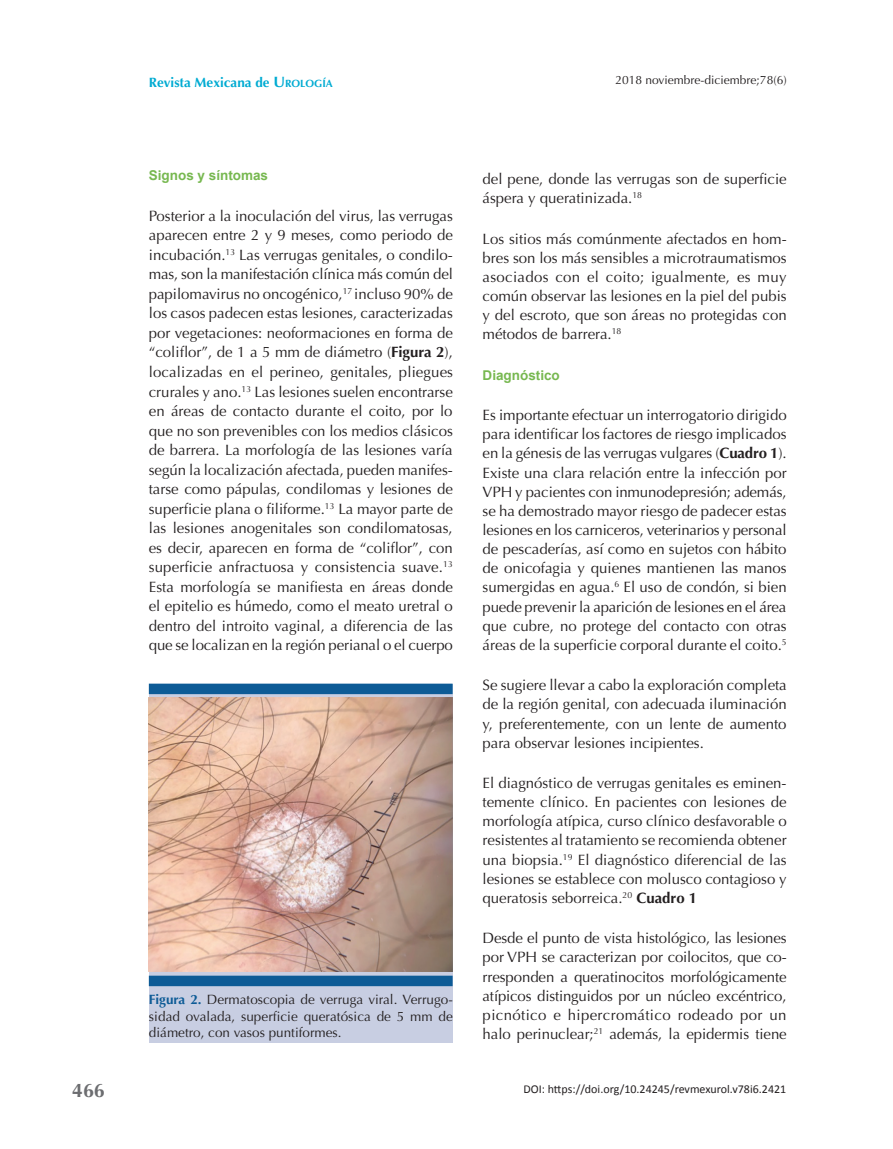
<style>
.page{position:relative;width:893px;height:1149px;background:#fff}
.page>*{position:absolute;margin:0;border:0;box-sizing:border-box;transform-origin:0 0}
.t1{font:700 19.5px "Optima";color:#6c6d70}
.t2{font:15px/19.2px "Optima";color:#231f20;text-align:justify}
.t3{font:13.5px/16.5px "Optima";color:#231f20;text-align:justify}
.t4{font:700 13.5px "Arial";color:#77b850}
.t5{font:700 13.5px "Optima";color:#00abd2}
.t6{font:12px "Calibri";color:#231f20}
.t7{font:12px "Optima";color:#231f20}
.s1{font-size:15px}
.s2{font-size:10.5px}
.s3{font-weight:700}
.s4{font-weight:700;color:#0d5b96}
</style>
<div class="page">
<div style="left:149px;top:683px;width:303px;height:359px;background:#c8cee2"></div>
<img style="left:149px;top:697px;width:304px;height:274px">
<div style="left:149px;top:683px;width:304px;height:11px;background:#0d5b96"></div>
<div style="left:149px;top:975px;width:304px;height:10px;background:#0d5b96"></div>
<h1 class="t1" style="left:72px;top:1079px;width:34px">466</h1>
<p class="t5" style="left:149px;top:74px;width:186px">Revista Mexicana de <span class="s1">U</span><span class="s2">ROLOGÍA</span></p>
<p class="t7" style="left:615px;top:73px;width:173px">2018 noviembre-diciembre;78(6)</p>
<p class="t4" style="left:149px;top:166px;width:121px">Signos y síntomas</p>
<p class="t2" style="left:149px;top:206px;width:306px">Posterior a la inoculación del virus, las verrugas aparecen entre 2 y 9 meses, como periodo de incubación.<sup>13</sup> Las verrugas genitales, o condilo&shy;mas, son la manifestación clínica más común del papilomavirus no oncogénico,<sup>17</sup> incluso 90% de los casos padecen estas lesiones, caracterizadas por vegetaciones: neoformaciones en forma de “coliflor”, de 1 a 5 mm de diámetro (<span class="s3">Figura 2</span>), localizadas en el perineo, genitales, pliegues crurales y ano.<sup>13</sup> Las lesiones suelen encontrarse en áreas de contacto durante el coito, por lo que no son prevenibles con los medios clásicos de barrera. La morfología de las lesiones varía según la localización afectada, pueden manifes&shy;tarse como pápulas, condilomas y lesiones de superficie plana o filiforme.<sup>13</sup> La mayor parte de las lesiones anogenitales son condilomatosas, es decir, aparecen en forma de “coliflor”, con superficie anfractuosa y consistencia suave.<sup>13<br></sup>Esta morfología se manifiesta en áreas donde el epitelio es húmedo, como el meato uretral o dentro del introito vaginal, a diferencia de las que se localizan en la región perianal o el cuerpo</p>
<p class="t3" style="left:149px;top:991px;width:305px"><span class="s4">Figura 2.</span> Dermatoscopia de verruga viral. Verrugo&shy;sidad ovalada, superficie queratósica de 5 mm de diámetro, con vasos puntiformes.</p>
<p class="t2" style="left:483px;top:169px;width:306px">del pene, donde las verrugas son de superficie áspera y queratinizada.<sup>18</sup></p>
<p class="t2" style="left:483px;top:229px;width:306px">Los sitios más comúnmente afectados en hom&shy;bres son los más sensibles a microtraumatismos asociados con el coito; igualmente, es muy común observar las lesiones en la piel del pubis y del escroto, que son áreas no protegidas con métodos de barrera.<sup>18</sup></p>
<p class="t4" style="left:483px;top:366px;width:79px">Diagnóstico</p>
<p class="t2" style="left:483px;top:405px;width:306px">Es importante efectuar un interrogatorio dirigido para identificar los factores de riesgo implicados en la génesis de las verrugas vulgares (<span class="s3">Cuadro 1</span>).<br>Existe una clara relación entre la infección por VPH y pacientes con inmunodepresión; además, se ha demostrado mayor riesgo de padecer estas lesiones en los carniceros, veterinarios y personal de pescaderías, así como en sujetos con hábito de onicofagia y quienes mantienen las manos sumergidas en agua.<sup>6</sup> El uso de condón, si bien puede prevenir la aparición de lesiones en el área que cubre, no protege del contacto con otras áreas de la superficie corporal durante el coito.<sup>5</sup></p>
<p class="t2" style="left:483px;top:675px;width:306px">Se sugiere llevar a cabo la exploración completa de la región genital, con adecuada iluminación y, preferentemente, con un lente de aumento para observar lesiones incipientes.</p>
<p class="t2" style="left:483px;top:773px;width:306px">El diagnóstico de verrugas genitales es eminen&shy;temente clínico. En pacientes con lesiones de morfología atípica, curso clínico desfavorable o resistentes al tratamiento se recomienda obtener una biopsia.<sup>19</sup> El diagnóstico diferencial de las lesiones se establece con molusco contagioso y queratosis seborreica.<sup>20</sup> <span class="s3">Cuadro 1</span></p>
<p class="t2" style="left:483px;top:928px;width:306px">Desde el punto de vista histológico, las lesiones por VPH se caracterizan por coilocitos, que co&shy;rresponden a queratinocitos morfológicamente atípicos distinguidos por un núcleo excéntrico, picnótico e hipercromático rodeado por un halo perinuclear;<sup>21</sup> además, la epidermis tiene</p>
<p class="t6" style="left:523px;top:1081px;width:264px">DOI: https://doi.org/10.24245/revmexurol.v78i6.2421</p>
</div>
